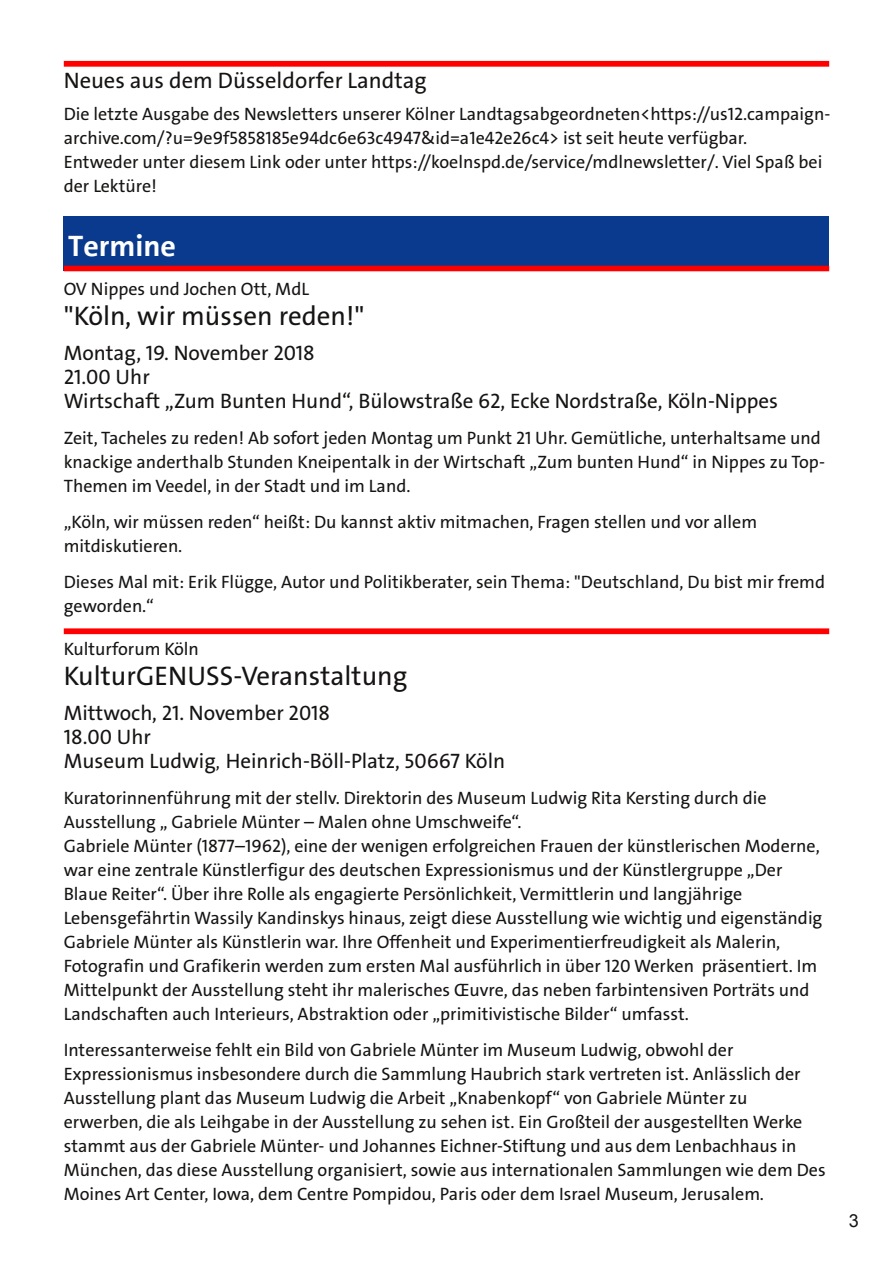
<style>
.page{position:relative;width:893px;height:1263px;background:#fff}
.page>*{position:absolute;margin:0;border:0;box-sizing:border-box;transform-origin:0 0}
.t1{font:700 30px "SPD The Sans";color:#fff}
.t2{font:27px "The Sans LP5 Plain";color:#161413}
.t3{font:22.5px "The Sans LP5 Plain";color:#161413}
.t4{font:21px/24px "The Sans LP5 Plain";color:#161413}
.t5{font:18px/24px "The Sans LP5 Plain";color:#161413}
.t6{font:18px "Arial";color:#161413}
.s1{font-size:18px}
</style>
<div class="page">
<div style="left:64px;top:216px;width:765px;height:55px;background:#0a3a8d"></div>
<div style="left:64px;top:266px;width:765px;height:5px;background:#f00"></div>
<div style="left:64px;top:628px;width:765px;height:6px;background:#f00"></div>
<div style="left:64px;top:61px;width:765px;height:6px;background:#f00"></div>
<p class="t3" style="left:64px;top:66px;width:364px">Neues aus dem Düsseldorfer Landtag</p>
<p class="t5" style="left:64px;top:102px;width:768px">Die letzte Ausgabe des Newsletters unserer Kölner Landtagsabgeordneten&lt;https://us12.campaign&shy;archive.com/?u=9e9f5858185e94dc6e63c4947&amp;id=a1e42e26c4&gt; ist seit heute verfügbar.<br>Entweder unter diesem Link oder unter https://koelnspd.de/service/mdlnewsletter/. Viel Spaß bei der Lektüre!</p>
<h1 class="t1" style="left:68px;top:226px;width:109px">Termine</h1>
<p class="t5" style="left:64px;top:277px;width:247px">OV Nippes und Jochen Ott, MdL</p>
<h2 class="t2" style="left:64px;top:298px;width:302px">"Köln, wir müssen reden!"</h2>
<p class="t4" style="left:64px;top:341px;width:716px">Montag, 19. November 2018<br>21.00 Uhr<br>Wirtschaft „Zum Bunten Hund“, Bülowstraße 62, Ecke Nordstraße, Köln-Nippes</p>
<p class="t5" style="left:64px;top:426px;width:763px">Zeit, Tacheles zu reden! Ab sofort jeden Montag um Punkt 21 Uhr. Gemütliche, unterhaltsame und knackige anderthalb Stunden Kneipentalk in der Wirtschaft „Zum bunten Hund“ in Nippes zu Top-<br>Themen im Veedel, in der Stadt und im Land.</p>
<p class="t5" style="left:64px;top:510px;width:695px">„Köln, wir müssen reden“ heißt: Du kannst aktiv mitmachen, Fragen stellen und vor allem mitdiskutieren.</p>
<p class="t5" style="left:64px;top:570px;width:763px">Dieses Mal mit: Erik Flügge, Autor und Politikberater, sein Thema: "Deutschland, Du bist mir fremd geworden.“</p>
<p class="t5" style="left:64px;top:637px;width:137px">Kulturforum Köln</p>
<h2 class="t2" style="left:64px;top:658px;width:345px">KulturGENUSS-Veranstaltung</h2>
<p class="t4" style="left:64px;top:701px;width:443px">Mittwoch, 21. November 2018<br>18.00 Uhr<br>Museum Ludwig<span class="s1">,</span> Heinrich-Böll-Platz, 50667 Köln</p>
<p class="t5" style="left:64px;top:786px;width:760px">Kuratorinnenführung mit der stellv. Direktorin des Museum Ludwig Rita Kersting durch die Ausstellung „ Gabriele Münter – Malen ohne Umschweife“.<br>Gabriele Münter (1877–1962), eine der wenigen erfolgreichen Frauen der künstlerischen Moderne, war eine zentrale Künstlerfigur des deutschen Expressionismus und der Künstlergruppe „Der Blaue Reiter“. Über ihre Rolle als engagierte Persönlichkeit, Vermittlerin und langjährige Lebensgefährtin Wassily Kandinskys hinaus, zeigt diese Ausstellung wie wichtig und eigenständig Gabriele Münter als Künstlerin war. Ihre Offenheit und Experimentierfreudigkeit als Malerin, Fotografin und Grafikerin werden zum ersten Mal ausführlich in über 120 Werken präsentiert. Im Mittelpunkt der Ausstellung steht ihr malerisches Œuvre, das neben farbintensiven Porträts und Landschaften auch Interieurs, Abstraktion oder „primitivistische Bilder“ umfasst.</p>
<p class="t5" style="left:64px;top:1038px;width:763px">Interessanterweise fehlt ein Bild von Gabriele Münter im Museum Ludwig, obwohl der Expressionismus insbesondere durch die Sammlung Haubrich stark vertreten ist. Anlässlich der Ausstellung plant das Museum Ludwig die Arbeit „Knabenkopf“ von Gabriele Münter zu erwerben, die als Leihgabe in der Ausstellung zu sehen ist. Ein Großteil der ausgestellten Werke stammt aus der Gabriele Münter- und Johannes Eichner-Stiftung und aus dem Lenbachhaus in München, das diese Ausstellung organisiert, sowie aus internationalen Sammlungen wie dem Des Moines Art Center, Iowa, dem Centre Pompidou, Paris oder dem Israel Museum, Jerusalem.</p>
<p class="t6" style="left:849px;top:1210px;width:12px">3</p>
</div>
